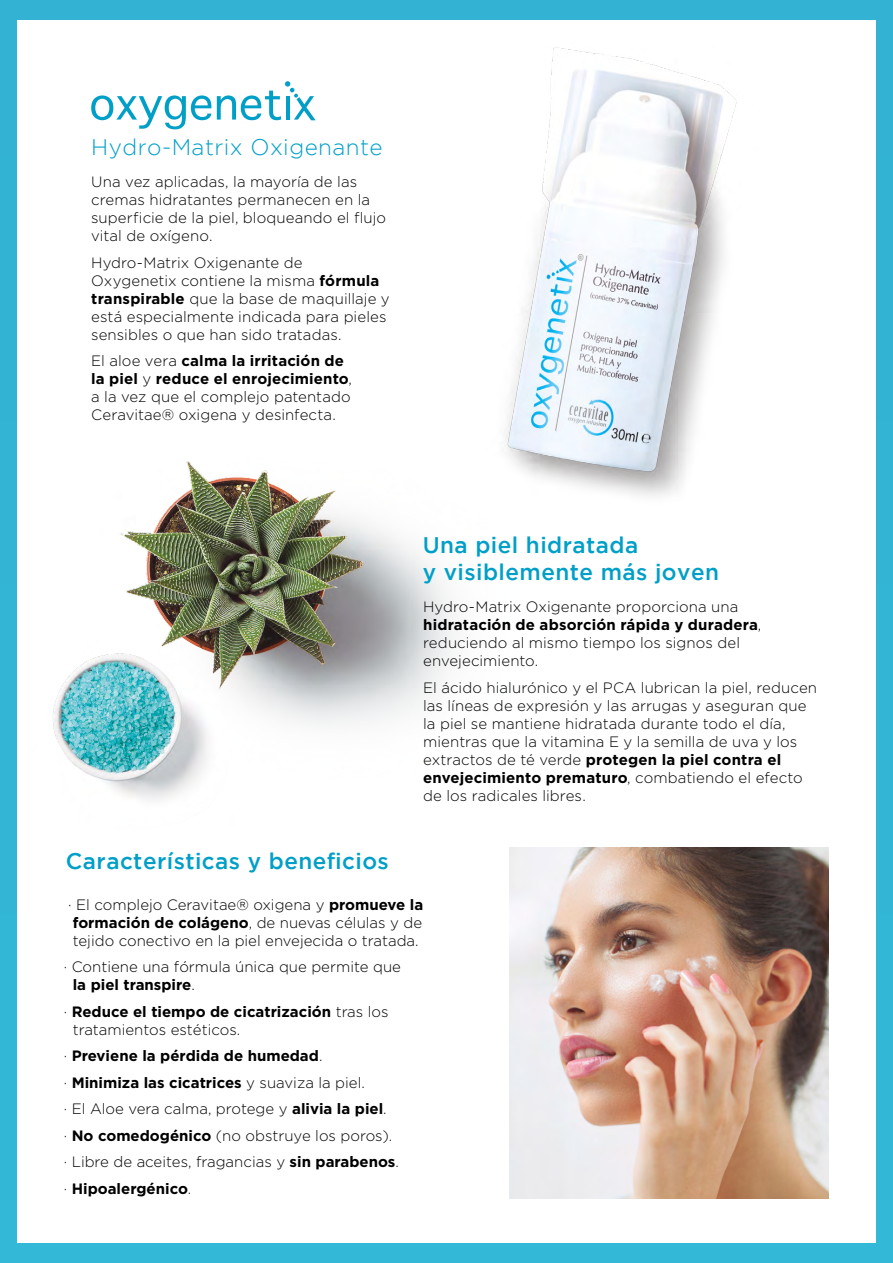
<style>
.page{position:relative;width:893px;height:1263px;background:#33b5d5}
.page>*{position:absolute;margin:0;border:0;box-sizing:border-box;transform-origin:0 0}
.t1{font:500 22.5px/27px "Gotham";letter-spacing:.02em;color:#009fc8}
.t2{font:300 22.5px "Gotham";letter-spacing:.02em;color:#009fc8}
.t3{font:300 15px/18px "Gotham";letter-spacing:.005em;color:#000}
.t4{font:700 15px/26.5px "Gotham";color:#000}
.s1{font-weight:700}
.s2{font-weight:300}
</style>
<div class="page">
<div style="left:17px;top:20px;width:859px;height:1223px;background:#fff"></div>
<img style="left:509px;top:47px;width:228px;height:449px">
<img style="left:510px;top:848px;width:319px;height:351px">
<img style="left:53px;top:412px;width:464px;height:549px">
<svg style="left:91px;top:95px;width:120px;height:34px"></svg>
<svg style="left:217px;top:81px;width:99px;height:39px"></svg>
<h1 class="t2" style="left:91px;top:135px;width:293px">Hydro-Matrix Oxigenante</h1>
<p class="t3" style="left:91px;top:173px;width:296px">Una vez aplicadas, la mayoría de las cremas hidratantes permanecen en la superficie de la piel, bloqueando el flujo vital de oxígeno.</p>
<p class="t3" style="left:91px;top:253px;width:300px">Hydro-Matrix Oxigenante de Oxygenetix contiene la misma <span class="s1">fórmula transpirable</span> que la base de maquillaje y está especialmente indicada para pieles sensibles o que han sido tratadas.</p>
<p class="t3" style="left:91px;top:352px;width:262px">El aloe vera <span class="s1">calma la irritación de la piel</span> y <span class="s1">reduce el enrojecimiento</span>, a la vez que el complejo patentado Ceravitae® oxigena y desinfecta.</p>
<h1 class="t1" style="left:66px;top:847px;width:324px">Características y beneficios</h1>
<h1 class="t1" style="left:423px;top:531px;width:298px">Una piel hidratada<br>y visiblemente más joven</h1>
<p class="t3" style="left:423px;top:598px;width:340px">Hydro-Matrix Oxigenante proporciona una <span class="s1">hidratación de absorción rápida y duradera</span>, reduciendo al mismo tiempo los signos del envejecimiento.</p>
<p class="t3" style="left:423px;top:678px;width:395px">El ácido hialurónico y el PCA lubrican la piel, reducen las líneas de expresión y las arrugas y aseguran que la piel se mantiene hidratada durante todo el día, mientras que la vitamina E y la semilla de uva y los extractos de té verde <span class="s1">protegen la piel contra el envejecimiento prematuro</span>, combatiendo el efecto de los radicales libres.</p>
<p class="t3" style="left:68px;top:895px;width:356px;text-align:center">· El complejo Ceravitae® oxigena y <span class="s1">promueve la formación de colágeno</span>, de nuevas células y de tejido conectivo en la piel envejecida o tratada.</p>
<p class="t3" style="left:73px;top:958px;width:330px;text-indent:-9px">· Contiene una fórmula única que permite que <span class="s1">la piel transpire</span>.</p>
<p class="t3" style="left:73px;top:1002px;width:317px;text-indent:-9px">· <span class="s1">Reduce el tiempo de cicatrización</span> tras los tratamientos estéticos.</p>
<p class="t4" style="left:64px;top:1042px;width:337px"><span class="s2">·</span> Previene la pérdida de humedad<span class="s2">.<br>·</span> Minimiza las cicatrices <span class="s2">y suaviza la piel.<br>· El Aloe vera calma, protege y</span> alivia la piel<span class="s2">.<br>·</span> No comedogénico <span class="s2">(no obstruye los poros). · Libre de aceites, fragancias y</span> sin parabenos<span class="s2">. ·</span> Hipoalergénico<span class="s2">.</span></p>
</div>
